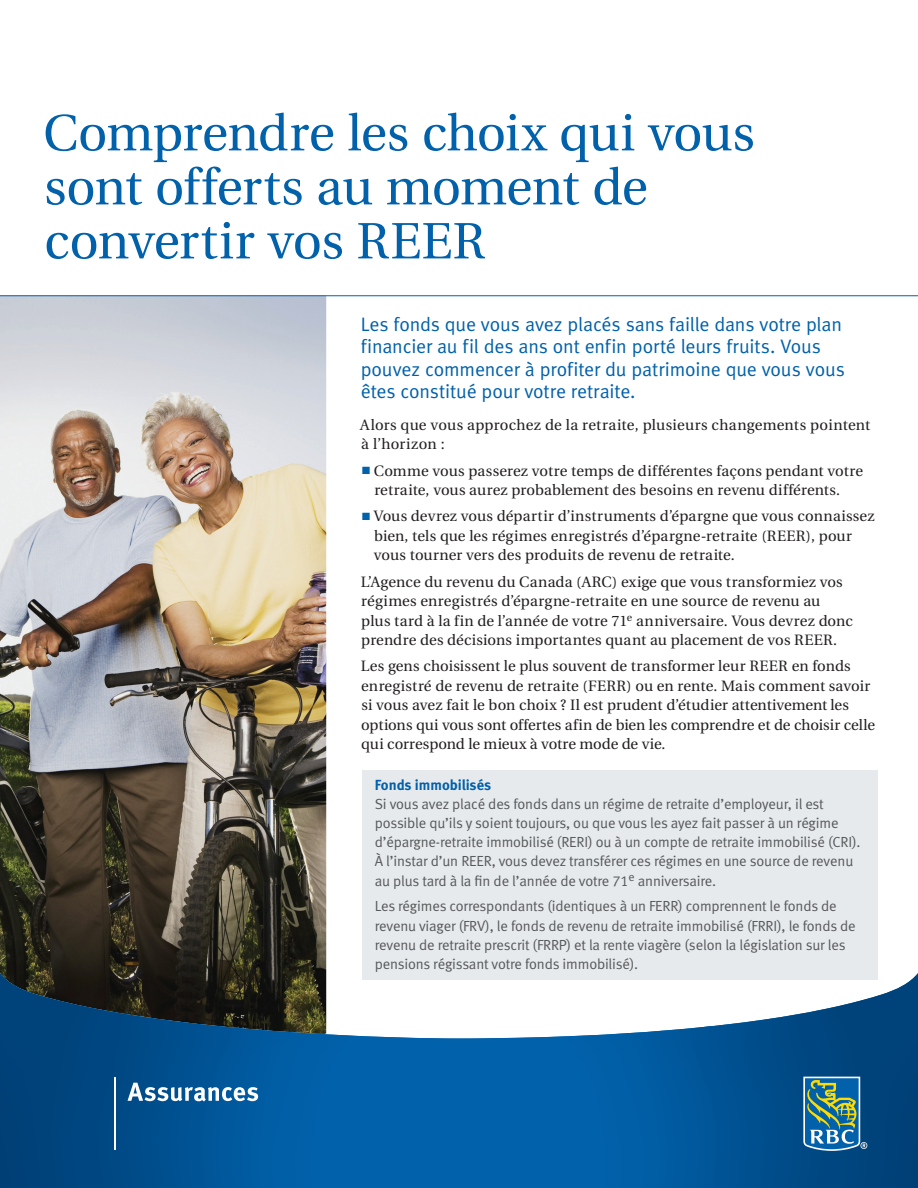
<style>
.page{position:relative;width:918px;height:1188px;background:#fff}
.page>*{position:absolute;margin:0;border:0;box-sizing:border-box;transform-origin:0 0}
.t1{font:51px/54px "Utopia";letter-spacing:-.015em;color:#0161aa}
.t2{font:19.5px/22.5px "Meta Normal LF";letter-spacing:-.005em;color:#0161aa}
.t3{font:15px/19.5px "Utopia";letter-spacing:.01em;color:#231f20}
.t4{font:14.7px/19.2px "Meta Normal LF";letter-spacing:-.01em;color:#57585a}
.t5{font:14.7px "Meta Bold LF";color:#0161aa}
.s1{color:#0161aa}
</style>
<div class="page">
<img style="left:0;top:296px;width:326px;height:677px">
<svg style="left:0;top:973px;width:327px;height:53px;background:#28281c"></svg>
<img style="left:0;top:995px;width:270px;height:193px">
<img style="left:270px;top:1026px;width:648px;height:162px">
<img style="left:702px;top:973px;width:216px;height:54px">
<hr style="left:0;top:295px;width:918px;height:1px;background:#0161aa">
<div style="left:362px;top:771px;width:516px;height:209px;background:#e7eaed"></div>
<svg style="left:803px;top:1077px;width:64px;height:74px;background:#4b8596"></svg>
<hr style="left:114px;top:1077px;width:2px;height:73px;background:#fff">
<svg style="left:128px;top:1083px;width:130px;height:18px"></svg>
<h1 class="t1" style="left:43px;top:107px;width:713px">Comprendre les choix qui vous sont offerts au moment de convertir vos REER</h1>
<h2 class="t2" style="left:361px;top:313px;width:486px">Les fonds que vous avez placés sans faille dans votre plan financier au fil des ans ont enfin porté leurs fruits. Vous pouvez commencer à profiter du patrimoine que vous vous êtes constitué pour votre retraite.</h2>
<p class="t3" style="left:360px;top:415px;width:512px">Alors que vous approchez de la retraite, plusieurs changements pointent à l’horizon :</p>
<p class="t3" style="left:374px;top:461px;width:490px;text-indent:-12px"><span class="s1">■</span> Comme vous passerez votre temps de différentes façons pendant votre retraite, vous aurez probablement des besoins en revenu différents.</p>
<p class="t3" style="left:374px;top:507px;width:502px;text-indent:-12px"><span class="s1">■</span> Vous devrez vous départir d’instruments d’épargne que vous connaissez bien, tels que les régimes enregistrés d’épargne-retraite (REER), pour vous tourner vers des produits de revenu de retraite.</p>
<p class="t3" style="left:361px;top:572px;width:493px">L’Agence du revenu du Canada (ARC) exige que vous transformiez vos régimes enregistrés d’épargne-retraite en une source de revenu au plus tard à la fin de l’année de votre 71<sup>e</sup> anniversaire. Vous devrez donc prendre des décisions importantes quant au placement de vos REER.</p>
<p class="t3" style="left:361px;top:657px;width:516px">Les gens choisissent le plus souvent de transformer leur REER en fonds enregistré de revenu de retraite (FERR) ou en rente. Mais comment savoir si vous avez fait le bon choix ? Il est prudent d’étudier attentivement les options qui vous sont offertes afin de bien les comprendre et de choisir celle qui correspond le mieux à votre mode de vie.</p>
<p class="t5" style="left:375px;top:776px;width:118px">Fonds immobilisés</p>
<p class="t4" style="left:375px;top:794px;width:487px">Si vous avez placé des fonds dans un régime de retraite d’employeur, il est possible qu’ils y soient toujours, ou que vous les ayez fait passer à un régime d’épargne-retraite immobilisé (RERI) ou à un compte de retraite immobilisé (CRI).<br>À l’instar d’un REER, vous devez transférer ces régimes en une source de revenu au plus tard à la fin de l’année de votre 71<sup>e</sup> anniversaire.</p>
<p class="t4" style="left:375px;top:897px;width:483px">Les régimes correspondants (identiques à un FERR) comprennent le fonds de revenu viager (FRV), le fonds de revenu de retraite immobilisé (FRRI), le fonds de revenu de retraite prescrit (FRRP) et la rente viagère (selon la législation sur les pensions régissant votre fonds immobilisé).</p>
</div>
